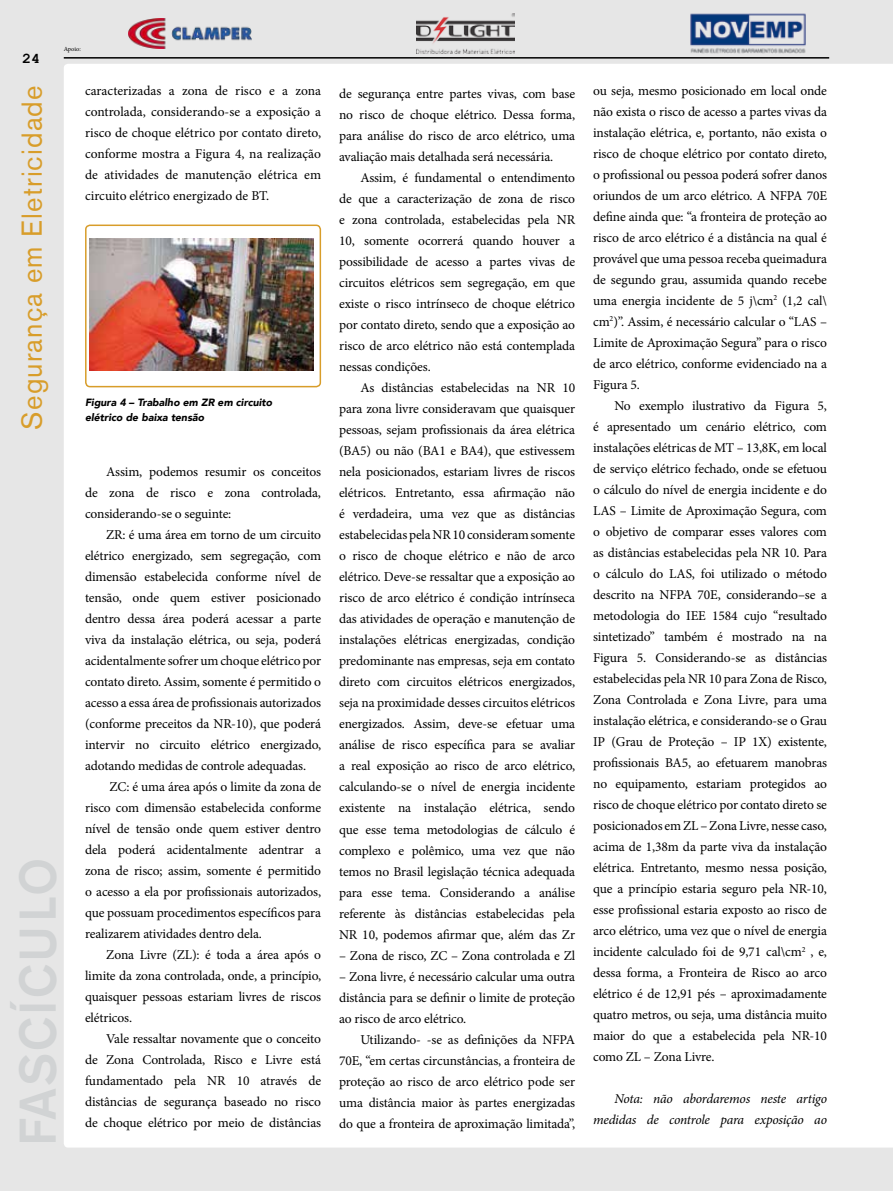
<style>
.page{position:relative;width:893px;height:1191px;background:#e6e6e6}
.page>*{position:absolute;margin:0;border:0;box-sizing:border-box;transform-origin:0 0}
.t1{font:500 51px "Akzidenz Grotesk BE";letter-spacing:.04em;color:#d1d3d4}
.t2{font:28.5px "Akzidenz Grotesk BE";letter-spacing:.04em;color:#d89d2a}
.t3{font:700 15px "Courier New";color:#000}
.t4{font:13.5px/21px "Minion Pro";letter-spacing:-.01em;color:#000;text-align:justify}
.t5{font:italic 13.5px/21px "Minion Pro";letter-spacing:-.015em;color:#000;text-align:right}
.t6{font:italic 900 10.5px/15px "Avenir";color:#000}
.t7{font:6.3px "Minion Pro";letter-spacing:-.005em;color:#000}
</style>
<div class="page">
<hr style="left:64px;top:57px;width:765px;height:2px;background:#000">
<img style="left:690px;top:13px;width:116px;height:41px">
<img style="left:416px;top:13px;width:98px;height:41px">
<img style="left:128px;top:19px;width:124px;height:29px">
<div style="left:64px;top:64px;width:829px;height:1083px;background:#fff"></div>
<div style="left:86px;top:225px;width:234px;height:161px;background:#fff;border-radius:4px"></div>
<div style="left:85px;top:224px;width:236px;height:163px;border:2px solid #d89d2a;border-radius:4px"></div>
<img style="left:90px;top:238px;width:224px;height:132px">
<p class="t3" style="left:22px;top:49px;width:19px">24</p>
<h2 class="t2" style="left:15px;top:429px;width:345px;rotate:-90deg">Segurança em Eletricidade</h2>
<p class="t7" style="left:64px;top:45px;width:19px">Apoio:</p>
<p class="t4" style="left:85px;top:80px;width:238px">caracterizadas a zona de risco e a zona controlada, considerando-se a exposição a risco de choque elétrico por contato direto, conforme mostra a Figura 4, na realização de atividades de manutenção elétrica em circuito elétrico energizado de BT.</p>
<p class="t6" style="left:85px;top:395px;width:189px">Figura 4 – Trabalho em ZR em circuito elétrico de baixa tensão</p>
<h1 class="t1" style="left:7px;top:1146px;width:290px;rotate:-90deg">Fascículo</h1>
<p class="t4" style="left:85px;top:461px;width:238px;text-indent:21px">Assim, podemos resumir os conceitos de zona de risco e zona controlada, considerando-se o seguinte:</p>
<p class="t4" style="left:85px;top:524px;width:238px;text-indent:21px">ZR: é uma área em torno de um circuito elétrico energizado, sem segregação, com dimensão estabelecida conforme nível de tensão, onde quem estiver posicionado dentro dessa área poderá acessar a parte viva da instalação elétrica, ou seja, poderá acidentalmente sofrer um choque elétrico por contato direto. Assim, somente é permitido o acesso a essa área de profissionais autorizados (conforme preceitos da NR-10), que poderá intervir no circuito elétrico energizado, adotando medidas de controle adequadas.</p>
<p class="t4" style="left:85px;top:776px;width:238px;text-indent:24px">ZC: é uma área após o limite da zona de risco com dimensão estabelecida conforme nível de tensão onde quem estiver dentro dela poderá acidentalmente adentrar a zona de risco; assim, somente é permitido o acesso a ela por profissionais autorizados, que possuam procedimentos específicos para realizarem atividades dentro dela.</p>
<p class="t4" style="left:85px;top:944px;width:238px;text-indent:21px">Zona Livre (ZL): é toda a área após o limite da zona controlada, onde, a princípio, quaisquer pessoas estariam livres de riscos elétricos.</p>
<p class="t4" style="left:85px;top:1028px;width:238px;text-indent:21px">Vale ressaltar novamente que o conceito de Zona Controlada, Risco e Livre está fundamentado pela NR 10 através de distâncias de segurança baseado no risco de choque elétrico por meio de distâncias</p>
<p class="t4" style="left:339px;top:83px;width:238px">de segurança entre partes vivas, com base no risco de choque elétrico. Dessa forma, para análise do risco de arco elétrico, uma avaliação mais detalhada será necessária.</p>
<p class="t4" style="left:339px;top:167px;width:238px;text-indent:21px">Assim, é fundamental o entendimento de que a caracterização de zona de risco e zona controlada, estabelecidas pela NR 10, somente ocorrerá quando houver a possibilidade de acesso a partes vivas de circuitos elétricos sem segregação, em que existe o risco intrínseco de choque elétrico por contato direto, sendo que a exposição ao risco de arco elétrico não está contemplada nessas condições.</p>
<p class="t4" style="left:339px;top:377px;width:238px;text-indent:21px">As distâncias estabelecidas na NR 10 para zona livre consideravam que quaisquer pessoas, sejam profissionais da área elétrica (BA5) ou não (BA1 e BA4), que estivessem nela posicionados, estariam livres de riscos elétricos. Entretanto, essa afirmação não é verdadeira, uma vez que as distâncias estabelecidas pela NR 10 consideram somente o risco de choque elétrico e não de arco elétrico. Deve-se ressaltar que a exposição ao risco de arco elétrico é condição intrínseca das atividades de operação e manutenção de instalações elétricas energizadas, condição predominante nas empresas, seja em contato direto com circuitos elétricos energizados, seja na proximidade desses circuitos elétricos energizados. Assim, deve-se efetuar uma análise de risco específica para se avaliar a real exposição ao risco de arco elétrico, calculando-se o nível de energia incidente existente na instalação elétrica, sendo que esse tema metodologias de cálculo é complexo e polêmico, uma vez que não temos no Brasil legislação técnica adequada para esse tema. Considerando a análise referente às distâncias estabelecidas pela NR 10, podemos afirmar que, além das Zr</p>
<p class="t4" style="left:339px;top:944px;width:238px">– Zona de risco, ZC – Zona controlada e Zl</p>
<p class="t4" style="left:339px;top:965px;width:238px">– Zona livre, é necessário calcular uma outra distância para se definir o limite de proteção ao risco de arco elétrico.</p>
<p class="t4" style="left:339px;top:1029px;width:238px;text-indent:21px">Utilizando- -se as definições da NFPA 70E, “em certas circunstâncias, a fronteira de proteção ao risco de arco elétrico pode ser uma distância maior às partes energizadas do que a fronteira de aproximação limitada”,</p>
<p class="t4" style="left:593px;top:80px;width:235px">ou seja, mesmo posicionado em local onde não exista o risco de acesso a partes vivas da instalação elétrica, e, portanto, não exista o risco de choque elétrico por contato direto, o profissional ou pessoa poderá sofrer danos oriundos de um arco elétrico. A NFPA 70E define ainda que: “a fronteira de proteção ao risco de arco elétrico é a distância na qual é provável que uma pessoa receba queimadura de segundo grau, assumida quando recebe uma energia incidente de 5 j\cm<sup>2</sup> (1,2 cal\ cm<sup>2</sup>)”. Assim, é necessário calcular o “LAS – Limite de Aproximação Segura” para o risco de arco elétrico, conforme evidenciado na a Figura 5.</p>
<p class="t4" style="left:593px;top:395px;width:235px;text-indent:21px">No exemplo ilustrativo da Figura 5, é apresentado um cenário elétrico, com instalações elétricas de MT – 13,8K, em local de serviço elétrico fechado, onde se efetuou o cálculo do nível de energia incidente e do LAS – Limite de Aproximação Segura, com o objetivo de comparar esses valores com as distâncias estabelecidas pela NR 10. Para o cálculo do LAS, foi utilizado o método descrito na NFPA 70E, considerando–se a metodologia do IEE 1584 cujo “resultado sintetizado” também é mostrado na na Figura 5. Considerando-se as distâncias estabelecidas pela NR 10 para Zona de Risco, Zona Controlada e Zona Livre, para uma instalação elétrica, e considerando-se o Grau IP (Grau de Proteção – IP 1X) existente, profissionais BA5, ao efetuarem manobras no equipamento, estariam protegidos ao risco de choque elétrico por contato direto se posicionados em ZL – Zona Livre, nesse caso, acima de 1,38m da parte viva da instalação elétrica. Entretanto, mesmo nessa posição, que a princípio estaria seguro pela NR-10, esse profissional estaria exposto ao risco de arco elétrico, uma vez que o nível de energia incidente calculado foi de 9,71 cal\cm<sup>2</sup> , e, dessa forma, a Fronteira de Risco ao arco elétrico é de 12,91 pés – aproximadamente quatro metros, ou seja, uma distância muito maior do que a estabelecida pela NR-10 como ZL – Zona Livre.</p>
<p class="t5" style="left:593px;top:1088px;width:235px">Nota: não abordaremos neste artigo medidas de controle para exposição ao</p>
</div>
